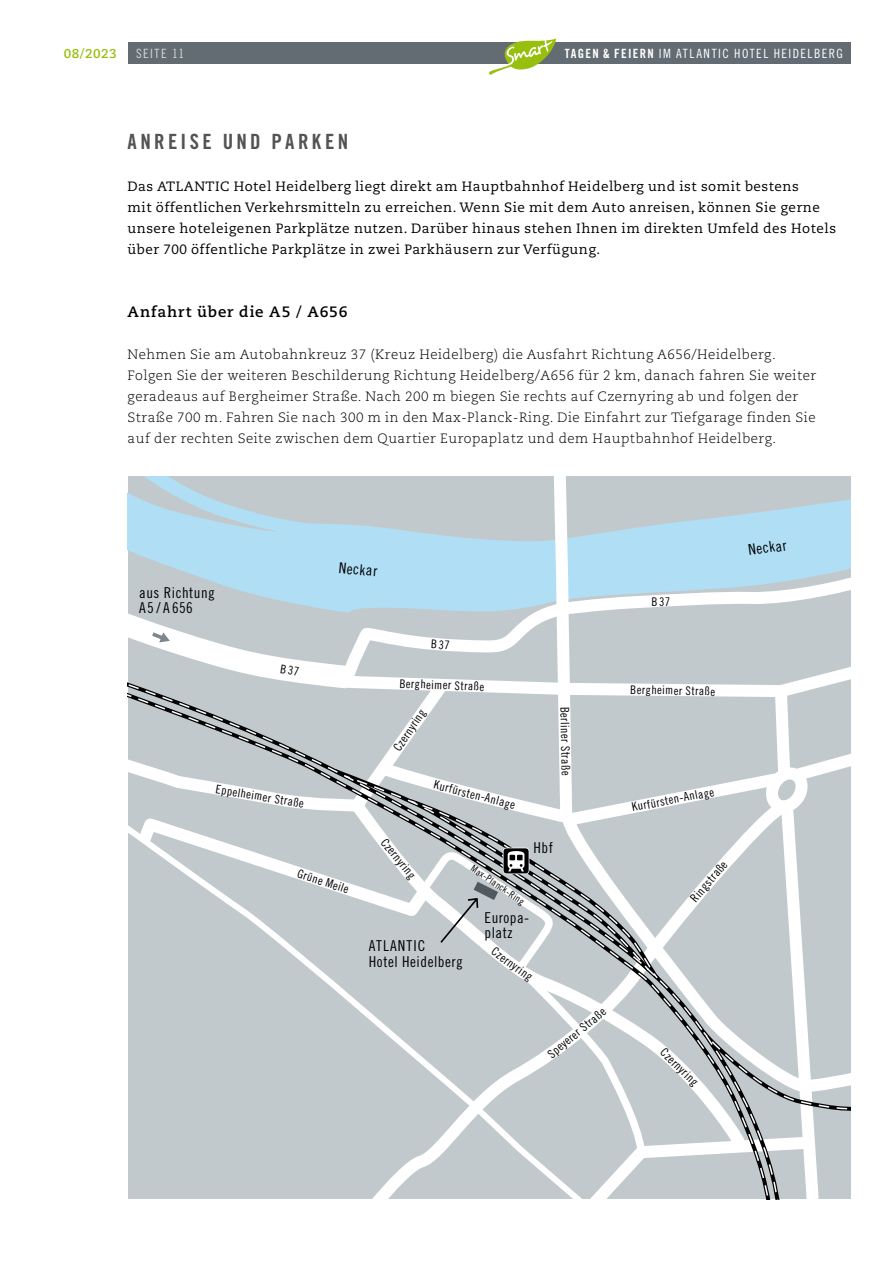
<style>
.page{position:relative;width:893px;height:1263px;background:#fff}
.page>*{position:absolute;margin:0;border:0;box-sizing:border-box;transform-origin:0 0}
.t1{font:21px "Trade Gothic LT Pro Bd Cn 20";letter-spacing:.16em;color:#535355}
.t2{font:15px/15px "Trade Gothic LT Std Cn 18";letter-spacing:.035em;color:#000}
.t3{font:700 15px "Caecilia LT Std";letter-spacing:.06em;color:#000}
.t4{font:300 13.5px/21px "Caecilia LT Std";letter-spacing:.04em;color:#000}
.t5{font:13.5px/21px "Caecilia LT Std";letter-spacing:.04em;color:#000}
.t6{font:12.75px "Trade Gothic LT Std Cn 18";letter-spacing:.11em;color:#fff}
.t7{font:700 12.75px "Caecilia LT Pro 75";letter-spacing:.04em;color:#97bf0d}
.t8{font:12.75px "Trade Gothic LT Std Cn 18";letter-spacing:.11em;color:#d8d9da}
.t9{font:12px "Trade Gothic LT Std Cn 18";color:#000}
.t10{font:9.6px "Trade Gothic LT Std Cn 18";color:#000}
.s1{font-family:"Trade Gothic LT Pro Bd Cn 20"}
</style>
<div class="page">
<div style="left:128px;top:43px;width:722px;height:21px;background:#636c72"></div>
<svg style="left:488px;top:38px;width:68px;height:37px"></svg>
<svg style="left:128px;top:483px;width:203px;height:44px;background:#bbd1dc"></svg>
<svg style="left:331px;top:476px;width:519px;height:51px;background:#c1ccd2"></svg>
<svg style="left:128px;top:527px;width:722px;height:672px;background:#c6d0d5"></svg>
<p class="t7" style="left:64px;top:45px;width:54px">08/2023</p>
<p class="t8" style="left:136px;top:46px;width:50px">SEITE 11</p>
<p class="t6" style="left:565px;top:46px;width:280px"><span class="s1">TAGEN &amp; FEIERN</span> IM ATLANTIC HOTEL HEIDELBERG</p>
<h1 class="t1" style="left:128px;top:129px;width:222px">ANREISE UND PARKEN</h1>
<p class="t5" style="left:128px;top:176px;width:710px">Das ATLANTIC Hotel Heidelberg liegt direkt am Hauptbahnhof Heidelberg und ist somit bestens<br>mit öffentlichen Verkehrsmitteln zu erreichen. Wenn Sie mit dem Auto anreisen, können Sie gerne unsere hoteleigenen Parkplätze nutzen. Darüber hinaus stehen Ihnen im direkten Umfeld des Hotels über 700 öffentliche Parkplätze in zwei Parkhäusern zur Verfügung.</p>
<p class="t3" style="left:128px;top:303px;width:222px">Anfahrt über die A5 / A656</p>
<p class="t4" style="left:128px;top:344px;width:690px">Nehmen Sie am Autobahnkreuz 37 (Kreuz Heidelberg) die Ausfahrt Richtung A656/Heidelberg.<br>Folgen Sie der weiteren Beschilderung Richtung Heidelberg/A656 für 2 km, danach fahren Sie weiter geradeaus auf Bergheimer Straße. Nach 200 m biegen Sie rechts auf Czernyring ab und folgen der Straße 700 m. Fahren Sie nach 300 m in den Max-Planck-Ring. Die Einfahrt zur Tiefgarage finden Sie auf der rechten Seite zwischen dem Quartier Europaplatz und dem Hauptbahnhof Heidelberg.</p>
<p class="t2" style="left:139px;top:585px;width:77px">aus Richtung<br>A5/A656</p>
<p class="t2" style="left:340px;top:560px;width:40px;rotate:5deg">Neckar</p>
<p class="t2" style="left:747px;top:542px;width:40px;rotate:-8deg">Neckar</p>
<p class="t9" style="left:400px;top:676px;width:86px;rotate:2deg">Bergheimer Straße</p>
<p class="t9" style="left:390px;top:746px;width:49px;rotate:-56deg">Czernyring</p>
<p class="t9" style="left:572px;top:707px;width:70px;rotate:89deg">Berliner Straße</p>
<p class="t9" style="left:630px;top:682px;width:86px;rotate:1deg">Bergheimer Straße</p>
<p class="t9" style="left:436px;top:778px;width:85px;rotate:14deg">Kurfürsten-Anlage</p>
<p class="t9" style="left:217px;top:781px;width:91px;rotate:10deg">Eppelheimer Straße</p>
<p class="t9" style="left:631px;top:800px;width:85px;rotate:-11deg">Kurfürsten-Anlage</p>
<p class="t9" style="left:300px;top:866px;width:55px;rotate:18deg">Grüne Meile</p>
<p class="t9" style="left:389px;top:836px;width:49px;rotate:51deg">Czernyring</p>
<p class="t2" style="left:369px;top:937px;width:95px;line-height:16.5px">ATLANTIC<br>Hotel Heidelberg</p>
<p class="t10" style="left:475px;top:862px;width:64px;rotate:34deg">Max-Planck-Ring</p>
<p class="t2" style="left:534px;top:840px;width:21px">Hbf</p>
<p class="t2" style="left:484px;top:910px;width:46px">Europa&shy;platz</p>
<p class="t9" style="left:497px;top:944px;width:49px;rotate:36deg">Czernyring</p>
<p class="t9" style="left:545px;top:1050px;width:73px;rotate:-40deg">Speyerer Straße</p>
<p class="t9" style="left:687px;top:896px;width:51px;rotate:-50deg">Ringstraße</p>
<p class="t9" style="left:667px;top:1045px;width:49px;rotate:44deg">Czernyring</p>
</div>
